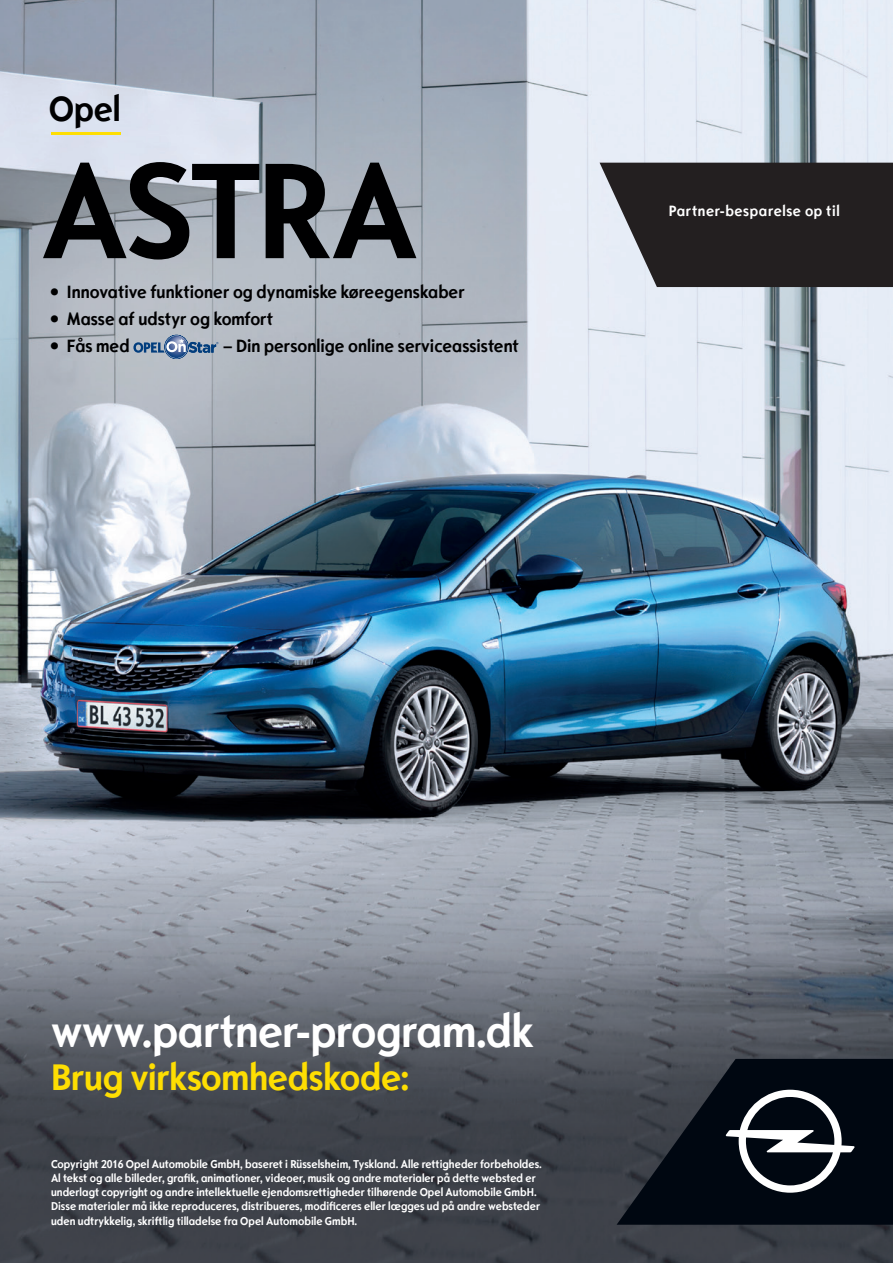
<style>
.page{position:relative;width:893px;height:1263px;background:#fff}
.page>*{position:absolute;margin:0;border:0;box-sizing:border-box;transform-origin:0 0}
.t1{font:700 142.2px "Opel Sans Condensed";letter-spacing:-.025em;color:#000001}
.t2{font:700 48px "Opel Sans Condensed";letter-spacing:-.01em;color:#fff}
.t3{font:700 39px "Opel Sans Condensed";letter-spacing:-.01em;color:#fede02}
.t4{font:700 37.05px "Opel Sans Condensed";color:#000001}
.t5{font:700 18.75px "Opel Sans Condensed";color:#000001}
.t6{font:700 15.75px "Opel Sans Condensed";letter-spacing:.035em;color:#fff}
.t7{font:700 12px/14.2px "Opel Sans Condensed";color:#fff}
</style>
<div class="page">
<img style="left:0;top:0;width:893px;height:1263px">
<img style="left:165px;top:358px;width:23px;height:1px">
<img style="left:167px;top:335px;width:20px;height:1px">
<svg style="left:133px;top:336px;width:85px;height:22px;background:#859ab4"></svg>
<hr style="left:51px;top:132px;width:70px;height:3px;background:#fede02">
<svg style="left:617px;top:1059px;width:276px;height:166px;background:#141a23"></svg>
<svg style="left:726px;top:1090px;width:128px;height:103px"></svg>
<svg style="left:600px;top:163px;width:293px;height:124px;background:#353234"></svg>
<h3 class="t4" style="left:49px;top:86px;width:73px">Opel</h3>
<h1 class="t1" style="left:42px;top:126px;width:378px">ASTRA</h1>
<h3 class="t5" style="left:50px;top:281px;width:416px">• Innovative funktioner og dynamiske køreegenskaber</h3>
<h3 class="t5" style="left:50px;top:308px;width:225px">• Masse af udstyr og komfort</h3>
<h3 class="t5" style="left:50px;top:335px;width:81px">• Fås med</h3>
<h3 class="t5" style="left:224px;top:335px;width:297px">– Din personlige online serviceassistent</h3>
<h3 class="t6" style="left:669px;top:201px;width:173px">Partner-besparelse op til</h3>
<h2 class="t2" style="left:51px;top:1002px;width:484px">www.partner-program.dk</h2>
<h3 class="t3" style="left:51px;top:1054px;width:360px">Brug virksomhedskode:</h3>
<p class="t7" style="left:51px;top:1156px;width:492px">Copyright 2016 Opel Automobile GmbH, baseret i Rüsselsheim, Tyskland. Alle rettigheder forbeholdes.<br>Al tekst og alle billeder, grafik, animationer, videoer, musik og andre materialer på dette websted er underlagt copyright og andre intellektuelle ejendomsrettigheder tilhørende Opel Automobile GmbH.<br>Disse materialer må ikke reproduceres, distribueres, modificeres eller lægges ud på andre websteder uden udtrykkelig, skriftlig tilladelse fra Opel Automobile GmbH.</p>
</div>
